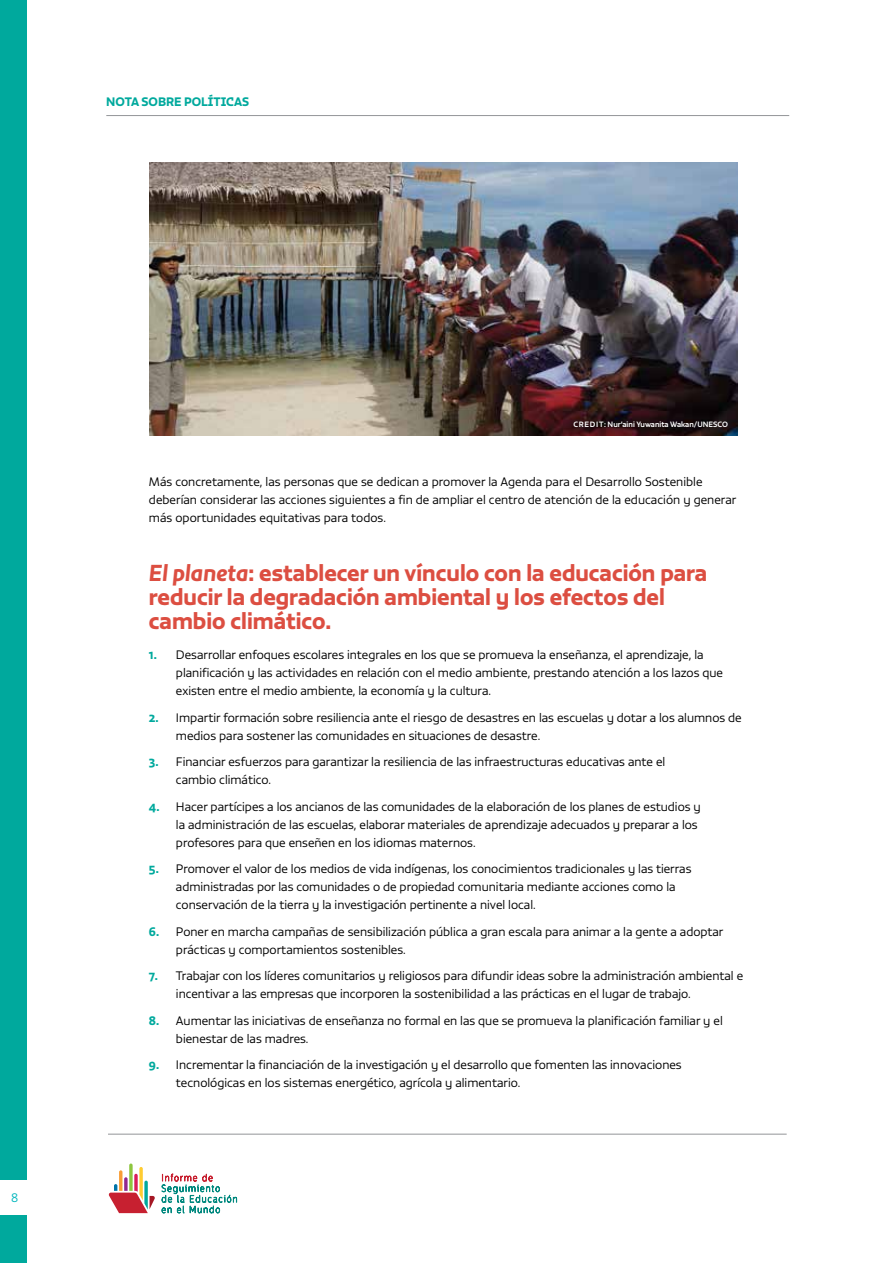
<style>
.page{position:relative;width:893px;height:1263px;background:#fff}
.page>*{position:absolute;margin:0;border:0;box-sizing:border-box;transform-origin:0 0}
.t1{font:22.5px/24px "Vita Std Bld";color:#dc4e41}
.t2{font:300 12px/18px "Vita Std";color:#000}
.t3{font:12px "Vita Std Bld";color:#00a99d}
.t4{font:300 12px "Vita Std";color:#00b6bd}
.t5{font:500 7.5px "Vita Std";color:#fff}
.s1{font-family:"Vita Std Bld Ita"}
.s2{font-family:"Vita Std Bld";font-weight:400;color:#00a99d}
</style>
<div class="page">
<svg style="left:109px;top:1163px;width:46px;height:50px"></svg>
<svg style="left:161px;top:1173px;width:76px;height:41px"></svg>
<div style="left:0;top:0;width:27px;height:1263px;background:#00a99d"></div>
<div style="left:0;top:1180px;width:30px;height:35px;background:#fff"></div>
<hr style="left:108px;top:1134px;width:679px;height:1px;background:#939598">
<hr style="left:106px;top:115px;width:683px;height:1px;background:#939598">
<img style="left:150px;top:162px;width:588px;height:274px">
<p class="t3" style="left:106px;top:94px;width:144px">NOTA SOBRE POLÍTICAS</p>
<p class="t4" style="left:11px;top:1189px;width:9px">8</p>
<p class="t5" style="left:573px;top:420px;width:156px">CREDIT: Nur’aini Yuwanita Wakan/UNESCO</p>
<p class="t2" style="left:149px;top:473px;width:589px">Más concretamente, las personas que se dedican a promover la Agenda para el Desarrollo Sostenible deberían considerar las acciones siguientes a fin de ampliar el centro de atención de la educación y generar más oportunidades equitativas para todos.</p>
<h1 class="t1" style="left:149px;top:560px;width:560px"><span class="s1">El planeta</span>: establecer un vínculo con la educación para reducir la degradación ambiental y los efectos del cambio climático.</h1>
<p class="t2" style="left:176px;top:646px;width:549px;text-indent:-27px"><span class="s2">1.</span> Desarrollar enfoques escolares integrales en los que se promueva la enseñanza, el aprendizaje, la planificación y las actividades en relación con el medio ambiente, prestando atención a los lazos que existen entre el medio ambiente, la economía y la cultura.</p>
<p class="t2" style="left:176px;top:708px;width:567px;text-indent:-27px"><span class="s2">2.</span> Impartir formación sobre resiliencia ante el riesgo de desastres en las escuelas y dotar a los alumnos de medios para sostener las comunidades en situaciones de desastre.</p>
<p class="t2" style="left:176px;top:753px;width:491px;text-indent:-27px"><span class="s2">3.</span> Financiar esfuerzos para garantizar la resiliencia de las infraestructuras educativas ante el cambio climático.</p>
<p class="t2" style="left:176px;top:797px;width:526px;text-indent:-27px"><span class="s2">4.</span> Hacer partícipes a los ancianos de las comunidades de la elaboración de los planes de estudios y la administración de las escuelas, elaborar materiales de aprendizaje adecuados y preparar a los profesores para que enseñen en los idiomas maternos.</p>
<p class="t2" style="left:176px;top:860px;width:517px;text-indent:-27px"><span class="s2">5.</span> Promover el valor de los medios de vida indígenas, los conocimientos tradicionales y las tierras administradas por las comunidades o de propiedad comunitaria mediante acciones como la conservación de la tierra y la investigación pertinente a nivel local.</p>
<p class="t2" style="left:176px;top:922px;width:549px;text-indent:-27px"><span class="s2">6.</span> Poner en marcha campañas de sensibilización pública a gran escala para animar a la gente a adoptar prácticas y comportamientos sostenibles.</p>
<p class="t2" style="left:176px;top:967px;width:569px;text-indent:-27px"><span class="s2">7.</span> Trabajar con los líderes comunitarios y religiosos para difundir ideas sobre la administración ambiental e incentivar a las empresas que incorporen la sostenibilidad a las prácticas en el lugar de trabajo.</p>
<p class="t2" style="left:176px;top:1011px;width:548px;text-indent:-27px"><span class="s2">8.</span> Aumentar las iniciativas de enseñanza no formal en las que se promueva la planificación familiar y el bienestar de las madres.</p>
<p class="t2" style="left:176px;top:1056px;width:507px;text-indent:-27px"><span class="s2">9.</span> Incrementar la financiación de la investigación y el desarrollo que fomenten las innovaciones tecnológicas en los sistemas energético, agrícola y alimentario.</p>
</div>
